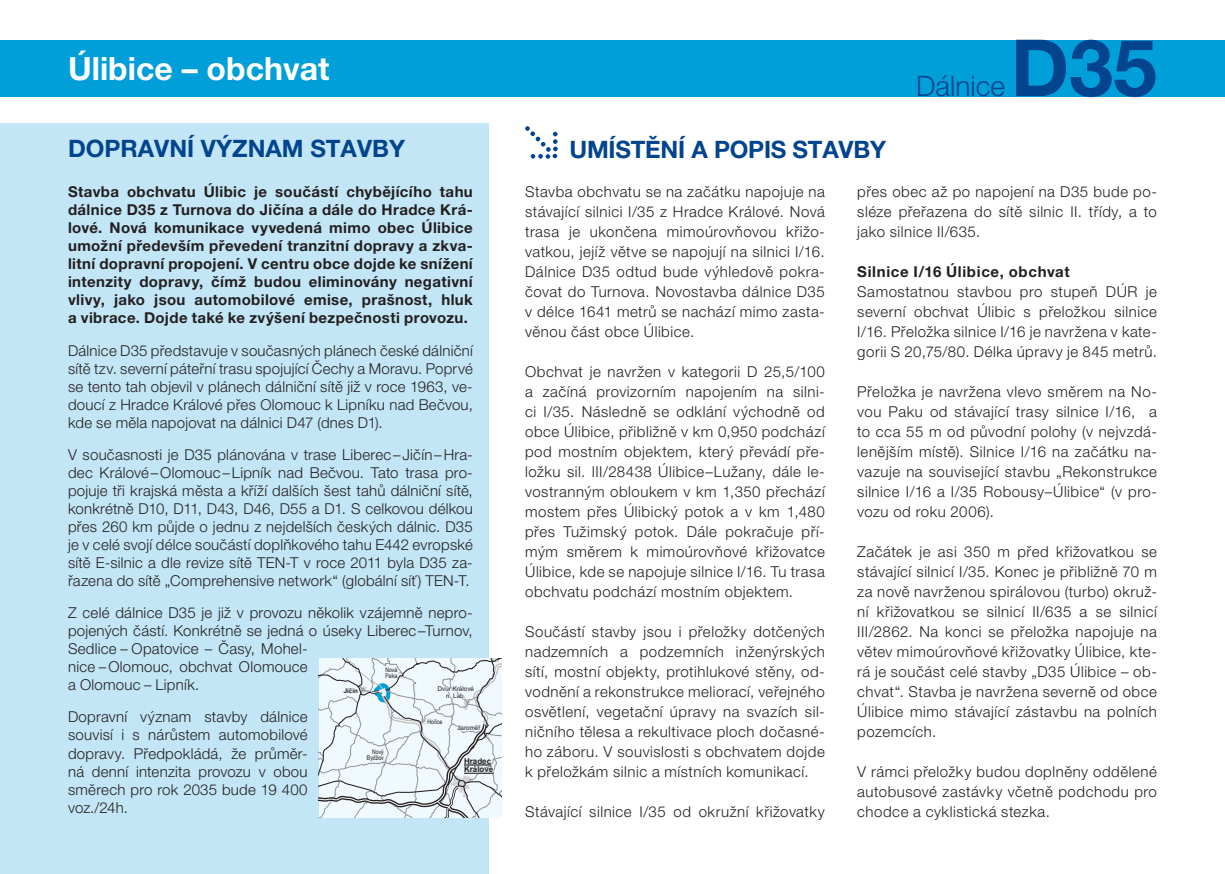
<style>
.page{position:relative;width:1225px;height:874px;background:#fff}
.page>*{position:absolute;margin:0;border:0;box-sizing:border-box;transform-origin:0 0}
.t1{font:700 78.8px "Helvetica Neue LT Pro";color:#02448d}
.t2{font:700 32px "Helvetica Neue LT Pro";color:#fff}
.t3{font:300 28.2px "Helvetica Neue LT Pro";color:#02448d}
.t4{font:700 24px "Helvetica Neue LT Pro";color:#02448d}
.t5{font:300 15px/20px "Helvetica Neue LT Pro";letter-spacing:.025em;color:#231f20;text-align:justify}
.t6{font:700 15px/18px "Helvetica Neue LT Pro";letter-spacing:.025em;color:#231f20;text-align:justify}
.t7{font:700 15px "Helvetica Neue LT Pro";letter-spacing:.045em;color:#231f20}
.t8{font:700 8px/8.2px "Arial";color:#231f20}
.t9{font:6.2px/6.4px "Arial";color:#231f20;text-align:center}
.t10{font:6.2px/6.4px "Arial Narrow";color:#231f20}
.t11{font:700 6.2px "Arial";color:#231f20}
</style>
<div class="page">
<div style="left:0;top:40px;width:1225px;height:56px;background:#009fda"></div>
<div style="left:0;top:123px;width:489px;height:750px;background:#c3e6f6"></div>
<svg style="left:319px;top:658px;width:182px;height:159px;background:#dde5e9"></svg>
<svg style="left:525px;top:126px;width:33px;height:33px"></svg>
<p class="t2" style="left:68px;top:48px;width:263px">Úlibice – obchvat</p>
<p class="t4" style="left:68px;top:133px;width:338px">DOPRAVNÍ VÝZNAM STAVBY</p>
<p class="t6" style="left:68px;top:182px;width:406px">Stavba obchvatu Úlibic je součástí chybějícího tahu dálnice D35 z Turnova do Jičína a dále do Hradce Krá&shy;lové. Nová komunikace vyvedená mimo obec Úlibice umožní především převedení tranzitní dopravy a zkva&shy;litní dopravní propojení. V centru obce dojde ke snížení intenzity dopravy, čímž budou eliminovány negativní vlivy, jako jsou automobilové emise, prašnost, hluk a vibrace. Dojde také ke zvýšení bezpečnosti provozu.</p>
<p class="t5" style="left:68px;top:341px;width:406px;line-height:18px">Dálnice D35 představuje v současných plánech české dálniční sítě tzv. severní páteřní trasu spojující Čechy a Moravu. Poprvé se tento tah objevil v plánech dálniční sítě již v roce 1963, ve&shy;doucí z Hradce Králové přes Olomouc k Lipníku nad Bečvou, kde se měla napojovat na dálnici D47 (dnes D1).</p>
<p class="t5" style="left:68px;top:445px;width:406px;line-height:18px">V současnosti je D35 plánována v trase Liberec–Jičín–Hra&shy;dec Králové–Olomouc–Lipník nad Bečvou. Tato trasa pro&shy;pojuje tři krajská města a kříží dalších šest tahů dálniční sítě, konkrétně D10, D11, D43, D46, D55 a D1. S celkovou délkou přes 260 km půjde o jednu z nejdelších českých dálnic. D35 je v celé svojí délce součástí doplňkového tahu E442 evropské sítě E-silnic a dle revize sítě TEN-T v roce 2011 byla D35 za&shy;řazena do sítě „Comprehensive network“ (globální síť) TEN-T.</p>
<p class="t5" style="left:68px;top:603px;width:406px;line-height:18px;text-align:left">Z celé dálnice D35 je již v provozu několik vzájemně nepro&shy;pojených částí. Konkrétně se jedná o úseky Liberec–Turnov, Sedlice – Opatovice – Časy, Mohel-<br>nice –Olomouc, obchvat Olomouce<br>a Olomouc – Lipník.</p>
<p class="t5" style="left:68px;top:707px;width:241px;line-height:18px">Dopravní význam stavby dálnice souvisí i s nárůstem automobilové dopravy. Předpokládá, že průměr&shy;ná denní intenzita provozu v obou směrech pro rok 2035 bude 19 400 voz./24h.</p>
<p class="t10" style="left:385px;top:665px;width:14px">Nová<br>Paka</p>
<p class="t9" style="left:438px;top:685px;width:38px">Dvůr Králové n. Lab.</p>
<p class="t9" style="left:457px;top:724px;width:25px">Jaroměř</p>
<p class="t11" style="left:344px;top:686px;width:16px">Jičín</p>
<p class="t10" style="left:427px;top:718px;width:16px">Hořice</p>
<p class="t10" style="left:367px;top:748px;width:18px;text-align:right">Nový<br>Bydžov</p>
<p class="t8" style="left:464px;top:756px;width:31px">Hradec<br>Králové</p>
<p class="t4" style="left:569px;top:135px;width:318px">UMÍSTĚNÍ A POPIS STAVBY</p>
<p class="t3" style="left:916px;top:69px;width:90px">Dálnice</p>
<p class="t1" style="left:1010px;top:19px;width:148px">D35</p>
<p class="t5" style="left:525px;top:181px;width:301px">Stavba obchvatu se na začátku napojuje na stávající silnici I/35 z Hradce Králové. Nová trasa je ukončena mimoúrovňovou křižo&shy;vatkou, jejíž větve se napojují na silnici I/16.<br>Dálnice D35 odtud bude výhledově pokra&shy;čovat do Turnova. Novostavba dálnice D35 v délce 1641 metrů se nachází mimo zasta&shy;věnou část obce Úlibice.</p>
<p class="t5" style="left:525px;top:361px;width:301px">Obchvat je navržen v kategorii D 25,5/100 a začíná provizorním napojením na silni&shy;ci I/35. Následně se odklání východně od obce Úlibice, přibližně v km 0,950 podchází pod mostním objektem, který převádí pře&shy;ložku sil. III/28438 Úlibice–Lužany, dále le&shy;vostranným obloukem v km 1,350 přechází mostem přes Úlibický potok a v km 1,480 přes Tužimský potok. Dále pokračuje pří&shy;mým směrem k mimoúrovňové křižovatce Úlibice, kde se napojuje silnice I/16. Tu trasa obchvatu podchází mostním objektem.</p>
<p class="t5" style="left:525px;top:621px;width:301px">Součástí stavby jsou i přeložky dotčených nadzemních a podzemních inženýrských sítí, mostní objekty, protihlukové stěny, od&shy;vodnění a rekonstrukce meliorací, veřejného osvětlení, vegetační úpravy na svazích sil&shy;ničního tělesa a rekultivace ploch dočasné&shy;ho záboru. V souvislosti s obchvatem dojde k přeložkám silnic a místních komunikací.</p>
<p class="t5" style="left:525px;top:801px;width:301px">Stávající silnice I/35 od okružní křižovatky</p>
<p class="t5" style="left:857px;top:181px;width:301px">přes obec až po napojení na D35 bude po&shy;sléze přeřazena do sítě silnic II. třídy, a to jako silnice II/635.</p>
<p class="t7" style="left:857px;top:262px;width:214px">Silnice I/16 Úlibice, obchvat</p>
<p class="t5" style="left:857px;top:281px;width:301px">Samostatnou stavbou pro stupeň DÚR je severní obchvat Úlibic s přeložkou silnice I/16. Přeložka silnice I/16 je navržena v kate&shy;gorii S 20,75/80. Délka úpravy je 845 metrů.</p>
<p class="t5" style="left:857px;top:381px;width:301px">Přeložka je navržena vlevo směrem na No&shy;vou Paku od stávající trasy silnice I/16, a to cca 55 m od původní polohy (v nejvzdá&shy;lenějším místě). Silnice I/16 na začátku na&shy;vazuje na související stavbu „Rekonstrukce silnice I/16 a I/35 Robousy–Úlibice“ (v pro&shy;vozu od roku 2006).</p>
<p class="t5" style="left:857px;top:541px;width:301px">Začátek je asi 350 m před křižovatkou se stávající silnicí I/35. Konec je přibližně 70 m za nově navrženou spirálovou (turbo) okruž&shy;ní křižovatkou se silnicí II/635 a se silnicí III/2862. Na konci se přeložka napojuje na větev mimoúrovňové křižovatky Úlibice, kte&shy;rá je součást celé stavby „D35 Úlibice – ob&shy;chvat“. Stavba je navržena severně od obce Úlibice mimo stávající zástavbu na polních pozemcích.</p>
<p class="t5" style="left:857px;top:761px;width:301px">V rámci přeložky budou doplněny oddělené autobusové zastávky včetně podchodu pro chodce a cyklistická stezka.</p>
</div>
